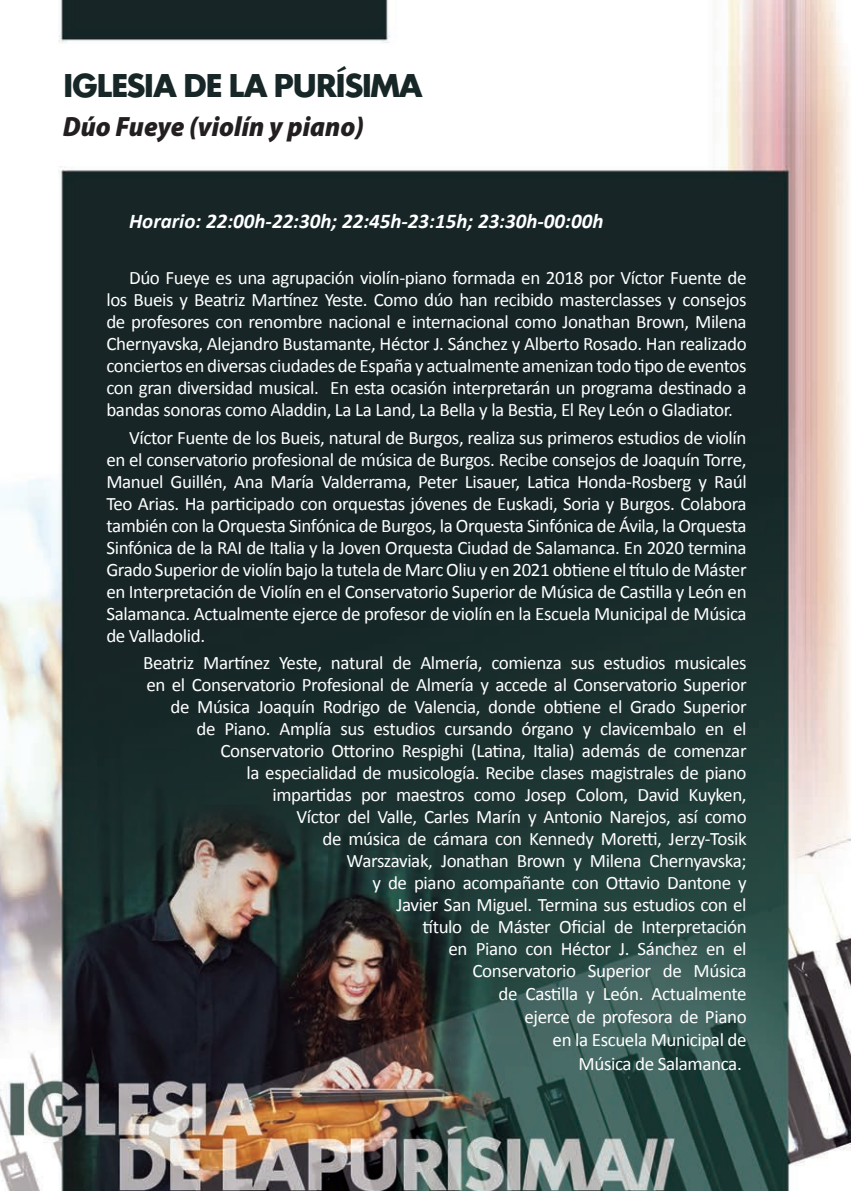
<style>
.page{position:relative;width:851px;height:1191px;background:#fff}
.page>*{position:absolute;margin:0;border:0;box-sizing:border-box;transform-origin:0 0}
.t1{font:30px "Cg Futura Maxi Bd";letter-spacing:-.07em;color:#172626}
.t2{font:italic 900 semi-condensed 28px "Myriad Pro";color:#231f20}
.t3{font:italic 700 21px "Calibri";color:#fff}
.t4{font:19px/22.2px "Calibri";letter-spacing:-.02em;color:#fff;text-align:justify}
</style>
<div class="page">
<img style="left:0;top:0;width:850px;height:1191px">
<p class="t1" style="left:63px;top:66px;width:362px">IGLESIA DE LA PURÍSIMA</p>
<p class="t2" style="left:63px;top:108px;width:302px">Dúo Fueye (violín y piano)</p>
<p class="t3" style="left:129px;top:208px;width:476px">Horario: 22:00h-22:30h; 22:45h-23:15h; 23:30h-00:00h</p>
<p class="t4" style="left:106px;top:265px;width:641px;text-indent:23px">Dúo Fueye es una agrupación violín-piano formada en 2018 por Víctor Fuente de los Bueis y Beatriz Martínez Yeste. Como dúo han recibido masterclasses y consejos de profesores con renombre nacional e internacional como Jonathan Brown, Milena Chernyavska, Alejandro Bustamante, Héctor J. Sánchez y Alberto Rosado. Han realizado conciertos en diversas ciudades de España y actualmente amenizan todo tipo de eventos con gran diversidad musical. En esta ocasión interpretarán un programa destinado a bandas sonoras como Aladdin, La La Land, La Bella y la Bestia, El Rey León o Gladiator.</p>
<p class="t4" style="left:106px;top:425px;width:641px;text-indent:23px">Víctor Fuente de los Bueis, natural de Burgos, realiza sus primeros estudios de violín en el conservatorio profesional de música de Burgos. Recibe consejos de Joaquín Torre, Manuel Guillén, Ana María Valderrama, Peter Lisauer, Latica Honda-Rosberg y Raúl Teo Arias. Ha participado con orquestas jóvenes de Euskadi, Soria y Burgos. Colabora también con la Orquesta Sinfónica de Burgos, la Orquesta Sinfónica de Ávila, la Orquesta Sinfónica de la RAI de Italia y la Joven Orquesta Ciudad de Salamanca. En 2020 termina Grado Superior de violín bajo la tutela de Marc Oliu y en 2021 obtiene el título de Máster en Interpretación de Violín en el Conservatorio Superior de Música de Castilla y León en Salamanca. Actualmente ejerce de profesor de violín en la Escuela Municipal de Música de Valladolid.</p>
<p class="t4" style="left:143px;top:651px;width:605px;text-align:right">Beatriz Martínez Yeste, natural de Almería, comienza sus estudios musicales en el Conservatorio Profesional de Almería y accede al Conservatorio Superior de Música Joaquín Rodrigo de Valencia, donde obtiene el Grado Superior<br>de Piano. Amplía sus estudios cursando órgano y clavicembalo en el Conservatorio Ottorino Respighi (Latina, Italia) además de comenzar<br>la especialidad de musicología. Recibe clases magistrales de piano<br>impartidas por maestros como Josep Colom, David Kuyken,<br>Víctor del Valle, Carles Marín y Antonio Narejos, así como<br>de música de cámara con Kennedy Moretti, Jerzy-Tosik<br>Warszaviak, Jonathan Brown y Milena Chernyavska;<br>y de piano acompañante con Ottavio Dantone y<br>Javier San Miguel. Termina sus estudios con el<br>título de Máster Oficial de Interpretación<br>en Piano con Héctor J. Sánchez en el<br>Conservatorio Superior de Música<br>de Castilla y León. Actualmente<br>ejerce de profesora de Piano<br>en la Escuela Municipal de<br>Música de Salamanca.</p>
</div>
